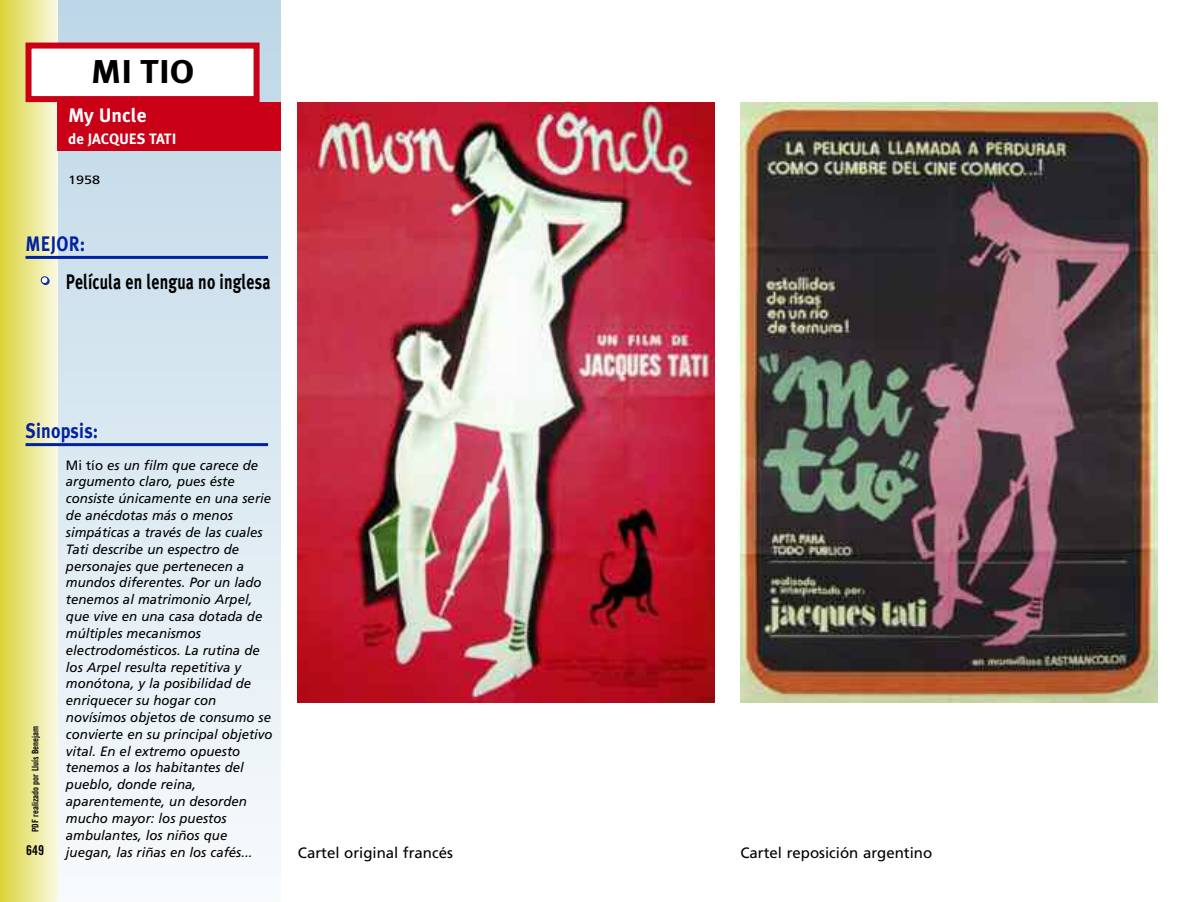
<style>
.page{position:relative;width:1200px;height:902px;background:#fff}
.page>*{position:absolute;margin:0;border:0;box-sizing:border-box;transform-origin:0 0}
.t1{font:700 33px "Meta Plus";color:#000;scale:1.1 1}
.t2{font:700 21px "Meta Plus";letter-spacing:.01em;color:#000;scale:.75 1}
.t3{font:700 21px "Meta Plus";letter-spacing:.01em;color:#0022a3;scale:.85 1}
.t4{font:700 19.5px "Meta Plus";color:#fff}
.t5{font:15px "Frutiger";color:#000}
.t6{font:700 15px "Meta Plus";color:#fff}
.t7{font:italic 13.5px/16.8px "Frutiger";color:#000}
.t8{font:13.5px "Trade Gothic Bold Cond Twenty";color:#000}
.t9{font:12px "Frutiger";color:#000;scale:1.2 1}
.t10{font:9px "Trade Gothic Bold Cond Twenty";color:#000}
.s1{font-family:"Futura";font-weight:800;font-size:18px;color:#fff}
.s2{font-style:normal}
</style>
<div class="page">
<div style="left:0;top:0;width:281px;height:901px;background:linear-gradient(to bottom,#bdd5e6,#f8fbfd)"></div>
<div style="left:0;top:0;width:57px;height:901px;background:linear-gradient(to right,#dad437,#f9f8e0)"></div>
<hr style="left:26px;top:443px;width:242px;height:3px;background:#0022a3">
<div style="left:32px;top:49px;width:221px;height:47px;background:#fff"></div>
<div style="left:26px;top:43px;width:233px;height:59px;border:6px solid #ca0016"></div>
<div style="left:57px;top:102px;width:224px;height:49px;background:#ca0016"></div>
<hr style="left:26px;top:256px;width:242px;height:3px;background:#0022a3">
<img style="left:298px;top:102px;width:416px;height:600px">
<img style="left:740px;top:102px;width:417px;height:600px">
<h1 class="t1" style="left:91px;top:52px;width:95px">MI TIO</h1>
<h3 class="t4" style="left:68px;top:103px;width:80px">My Uncle</h3>
<p class="t6" style="left:68px;top:130px;width:110px">de JACQUES TATI</p>
<p class="t9" style="left:68px;top:175px;width:28px">1958</p>
<h2 class="t3" style="left:26px;top:231px;width:72px">MEJOR:</h2>
<h2 class="t2" style="left:37px;top:269px;width:312px"><span class="s1">•</span> Película en lengua no inglesa</h2>
<h2 class="t3" style="left:26px;top:418px;width:87px">Sinopsis:</h2>
<p class="t7" style="left:66px;top:457px;width:208px"><span class="s2">Mi tío</span> es un film que carece de argumento claro, pues éste consiste únicamente en una serie de anécdotas más o menos simpáticas a través de las cuales<br>Tati describe un espectro de personajes que pertenecen a mundos diferentes. Por un lado tenemos al matrimonio Arpel, que vive en una casa dotada de múltiples mecanismos electrodomésticos. La rutina de los Arpel resulta repetitiva y monótona, y la posibilidad de enriquecer su hogar con novísimos objetos de consumo se convierte en su principal objetivo vital. En el extremo opuesto tenemos a los habitantes del pueblo, donde reina, aparentemente, un desorden mucho mayor: los puestos ambulantes, los niños que juegan, las riñas en los cafés...</p>
<p class="t10" style="left:32px;top:832px;width:108px;rotate:-90deg">PDF realizado por Lluís Benejam</p>
<p class="t8" style="left:26px;top:845px;width:19px">649</p>
<p class="t5" style="left:298px;top:846px;width:157px">Cartel original francés</p>
<p class="t5" style="left:740px;top:846px;width:193px">Cartel reposición argentino</p>
</div>
